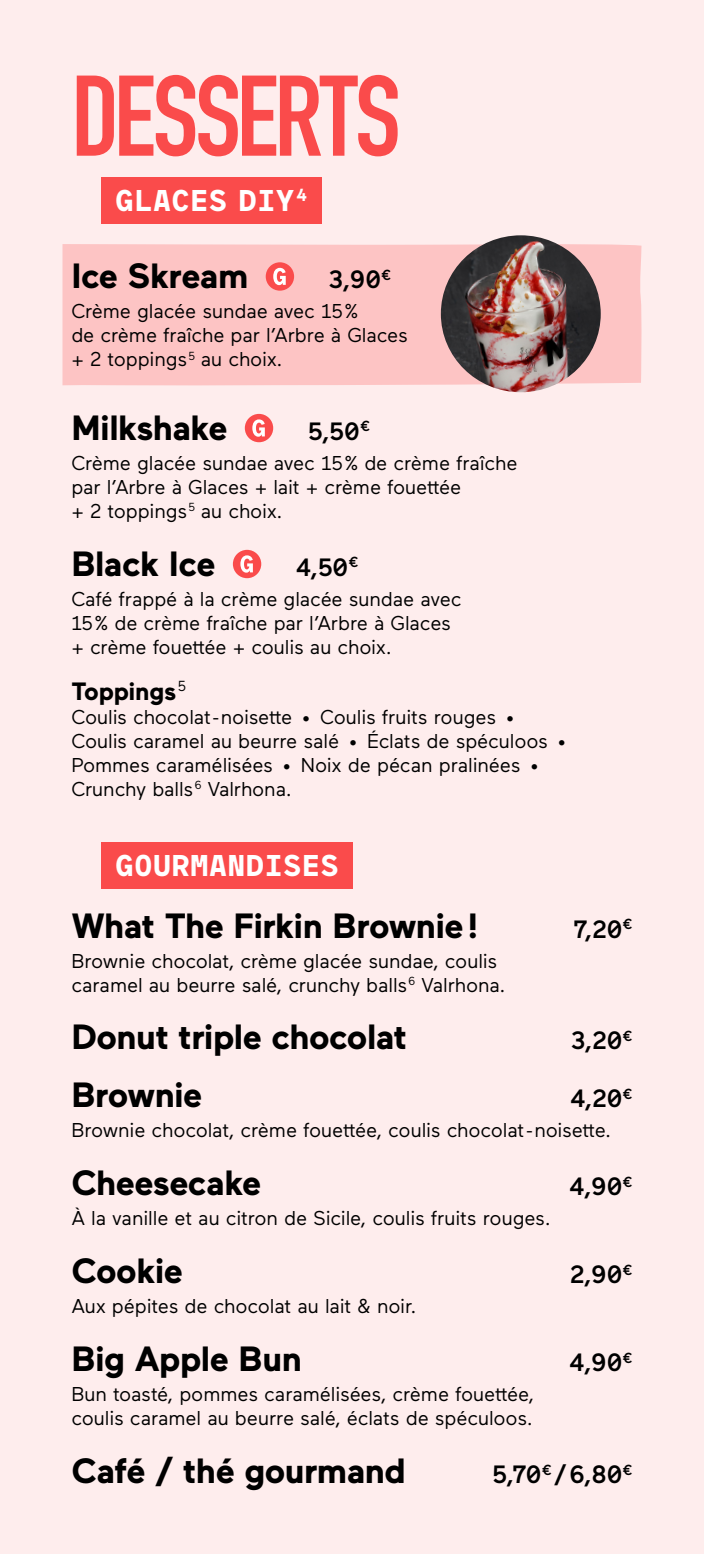
<style>
.page{position:relative;width:704px;height:1554px;background:#fff}
.page>*{position:absolute;margin:0;border:0;box-sizing:border-box;transform-origin:0 0}
.t1{font:112.5px "DIN Engschrift Alternate";letter-spacing:-.03em;color:#fa4b4b}
.t2{font:700 35px "Maax";letter-spacing:-.02em;color:#000}
.t3{font:700 30px "Maax Mono";color:#fff}
.t4{font:500 25px "Maax";letter-spacing:-.02em;color:#000}
.t5{font:700 25px "Maax";letter-spacing:-.015em;color:#000}
.t6{font:20px/24px "Maax";letter-spacing:-.01em;color:#000}
</style>
<div class="page">
<div style="left:0;top:0;width:703px;height:1553px;background:#feeded"></div>
<div style="left:62px;top:244px;width:579px;height:141px;background:#fdc4c4"></div>
<img style="left:440px;top:235px;width:160px;height:157px">
<div style="left:101px;top:177px;width:220px;height:47px;background:#fa4b4b"></div>
<div style="left:265px;top:262px;width:29px;height:29px;background:#fa4b4b;border-radius:50%"></div>
<svg style="left:273px;top:268px;width:12px;height:17px"></svg>
<div style="left:245px;top:414px;width:28px;height:28px;background:#fa4b4b;border-radius:50%"></div>
<svg style="left:252px;top:419px;width:13px;height:17px"></svg>
<div style="left:233px;top:550px;width:28px;height:28px;background:#fa4b4b;border-radius:50%"></div>
<svg style="left:240px;top:555px;width:13px;height:17px"></svg>
<div style="left:101px;top:842px;width:252px;height:47px;background:#fa4b4b"></div>
<h1 class="t1" style="left:71px;top:50px;width:331px">DESSERTS</h1>
<h3 class="t3" style="left:115px;top:180px;width:193px">GLACES DIY<sup>4</sup></h3>
<h2 class="t2" style="left:71px;top:253px;width:178px">Ice Skream</h2>
<p class="t4" style="left:329px;top:263px;width:64px">3,90<sup>€</sup></p>
<p class="t6" style="left:71px;top:298px;width:338px">Crème glacée sundae avec 15 %<br>de crème fraîche par l’Arbre à Glaces + 2 toppings <sup>5</sup> au choix.</p>
<h2 class="t2" style="left:71px;top:404px;width:157px">Milkshake</h2>
<p class="t4" style="left:308px;top:415px;width:63px">5,50<sup>€</sup></p>
<p class="t6" style="left:71px;top:450px;width:447px">Crème glacée sundae avec 15 % de crème fraîche par l’Arbre à Glaces + lait + crème fouettée<br>+ 2 toppings <sup>5</sup> au choix.</p>
<h2 class="t2" style="left:71px;top:540px;width:146px">Black Ice</h2>
<p class="t4" style="left:296px;top:550px;width:64px">4,50<sup>€</sup></p>
<p class="t6" style="left:71px;top:586px;width:391px">Café frappé à la crème glacée sundae avec<br>15 % de crème fraîche par l’Arbre à Glaces + crème fouettée + coulis au choix.</p>
<p class="t5" style="left:71px;top:674px;width:116px">Toppings<sup>5</sup></p>
<p class="t6" style="left:71px;top:703px;width:496px">Coulis chocolat - noisette • Coulis fruits rouges • Coulis caramel au beurre salé • Éclats de spéculoos • Pommes caramélisées • Noix de pécan pralinées • Crunchy balls <sup>6</sup> Valrhona.</p>
<h3 class="t3" style="left:115px;top:845px;width:225px">GOURMANDISES</h3>
<h2 class="t2" style="left:71px;top:902px;width:408px">What The Firkin Brownie !</h2>
<p class="t4" style="left:573px;top:912px;width:60px">7,20<sup>€</sup></p>
<p class="t6" style="left:71px;top:947px;width:435px">Brownie chocolat, crème glacée sundae, coulis caramel au beurre salé, crunchy balls <sup>6</sup> Valrhona.</p>
<h2 class="t2" style="left:71px;top:1014px;width:337px">Donut triple chocolat</h2>
<p class="t4" style="left:570px;top:1024px;width:63px">3,20<sup>€</sup></p>
<h2 class="t2" style="left:71px;top:1071px;width:132px">Brownie</h2>
<p class="t4" style="left:570px;top:1082px;width:64px">4,20<sup>€</sup></p>
<p class="t6" style="left:71px;top:1117px;width:541px">Brownie chocolat, crème fouettée, coulis chocolat - noisette.</p>
<h2 class="t2" style="left:71px;top:1159px;width:191px">Cheesecake</h2>
<p class="t4" style="left:569px;top:1169px;width:64px">4,90<sup>€</sup></p>
<p class="t6" style="left:71px;top:1205px;width:480px">À la vanille et au citron de Sicile, coulis fruits rouges.</p>
<h2 class="t2" style="left:71px;top:1247px;width:113px">Cookie</h2>
<p class="t4" style="left:570px;top:1257px;width:64px">2,90<sup>€</sup></p>
<p class="t6" style="left:71px;top:1293px;width:346px">Aux pépites de chocolat au lait &amp; noir.</p>
<h2 class="t2" style="left:71px;top:1335px;width:232px">Big Apple Bun</h2>
<p class="t4" style="left:569px;top:1345px;width:64px">4,90<sup>€</sup></p>
<p class="t6" style="left:71px;top:1380px;width:464px">Bun toasté, pommes caramélisées, crème fouettée, coulis caramel au beurre salé, éclats de spéculoos.</p>
<h2 class="t2" style="left:71px;top:1447px;width:336px">Café / thé gourmand</h2>
<p class="t4" style="left:492px;top:1457px;width:141px">5,70<sup>€</sup> / 6,80<sup>€</sup></p>
</div>
